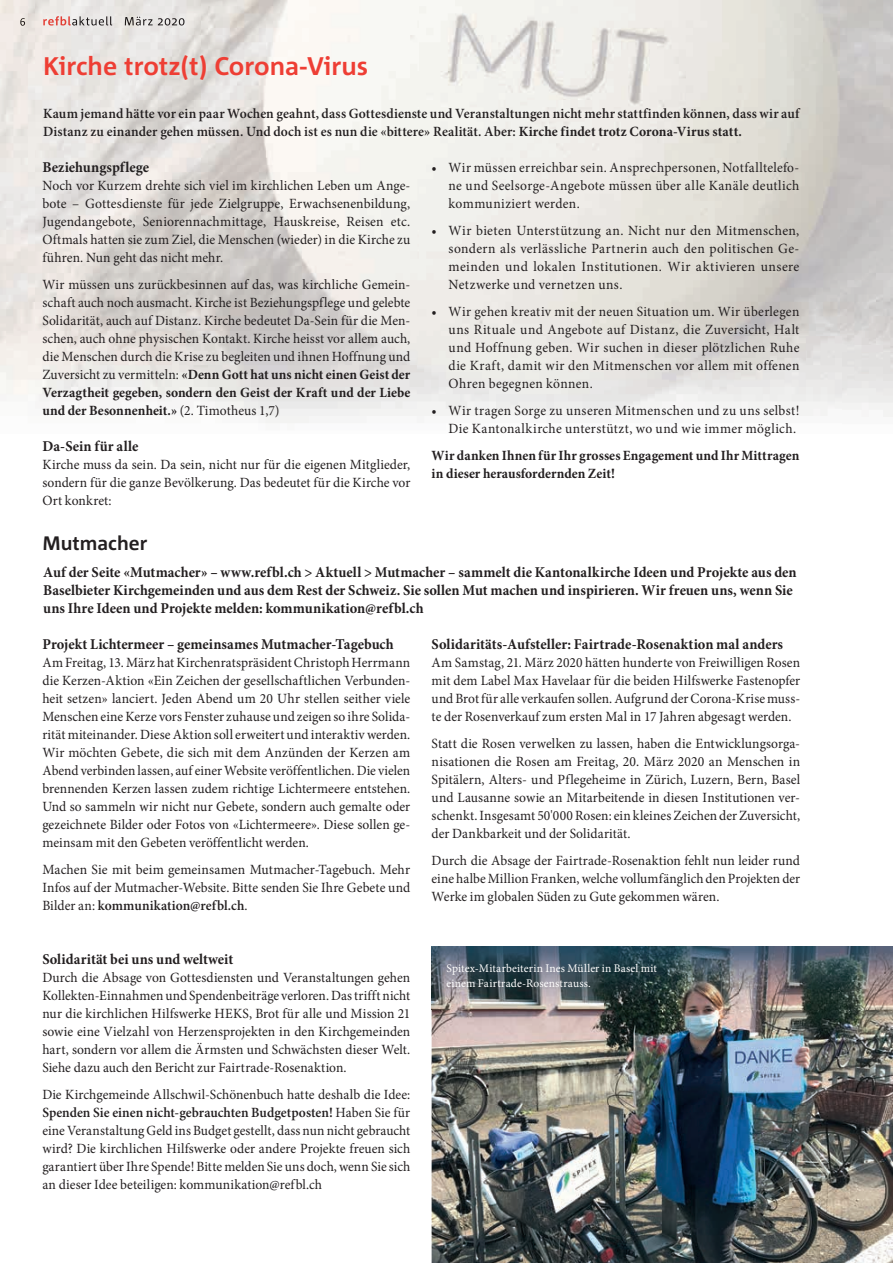
<style>
.page{position:relative;width:893px;height:1263px;background:#fff}
.page>*{position:absolute;margin:0;border:0;box-sizing:border-box;transform-origin:0 0}
.t1{font:700 25.5px "Corpid C1";color:#ee3e34}
.t2{font:700 19.5px "Corpid C1";color:#231f20}
.t3{font:700 15px/18px "Minion Pro";color:#231f20;scale:.96 1}
.t4{font:14.1px/18px "Minion Pro";letter-spacing:.01em;color:#231f20;text-align:justify;scale:.96 1}
.t5{font:600 14.1px/18px "Minion Pro";letter-spacing:.01em;color:#231f20}
.t6{font:14.1px/18px "Minion Pro";letter-spacing:.01em;color:#231f20;text-align:justify}
.t7{font:14.1px/18px "Minion Pro";letter-spacing:.03em;color:#231f20;text-align:right;scale:.96 1}
.t8{font:700 14.1px/18px "Minion Pro";letter-spacing:.005em;color:#231f20;scale:.96 1}
.t9{font:11.7px/15px "Minion Pro";letter-spacing:.015em;color:#fff}
.s1{font-weight:700}
.s2{font-weight:600}
</style>
<div class="page">
<img style="left:432px;top:1009px;width:461px;height:254px">
<img style="left:432px;top:946px;width:461px;height:63px">
<img style="left:0;top:0;width:893px;height:423px">
<img style="left:43px;top:16px;width:29px;height:10px">
<img style="left:72px;top:16px;width:112px;height:10px">
<svg style="left:20px;top:18px;width:5px;height:8px"></svg>
<h1 class="t1" style="left:43px;top:50px;width:326px">Kirche trotz(t) Corona-Virus</h1>
<p class="t5" style="left:43px;top:105px;width:758px">Kaum jemand hätte vor ein paar Wochen geahnt, dass Gottesdienste und Veranstaltungen nicht mehr stattfinden können, dass wir auf<br>Distanz zu einander gehen müssen. Und doch ist es nun die «bittere» Realität. Aber: <span class="s1">Kirche findet trotz Corona-Virus statt.</span></p>
<p class="t3" style="left:43px;top:159px;width:112px">Beziehungspflege</p>
<p class="t4" style="left:43px;top:177px;width:385px">Noch vor Kurzem drehte sich viel im kirchlichen Leben um Ange&shy;bote – Gottesdienste für jede Zielgruppe, Erwachsenenbildung, Jugendangebote, Seniorennachmittage, Hauskreise, Reisen etc.<br>Oftmals hatten sie zum Ziel, die Menschen (wieder) in die Kirche zu führen. Nun geht das nicht mehr.</p>
<p class="t4" style="left:43px;top:276px;width:385px">Wir müssen uns zurückbesinnen auf das, was kirchliche Gemein&shy;schaft auch noch ausmacht. Kirche ist Beziehungspflege und gelebte Solidarität, auch auf Distanz. Kirche bedeutet Da-Sein für die Men&shy;schen, auch ohne physischen Kontakt. Kirche heisst vor allem auch, die Menschen durch die Krise zu begleiten und ihnen Hoffnung und Zuversicht zu vermitteln: <span class="s1">«Denn Gott hat uns nicht einen Geist der Verzagtheit gegeben, sondern den Geist der Kraft und der Liebe und der Besonnenheit.»</span> (2. Timotheus 1,7)</p>
<p class="t3" style="left:43px;top:438px;width:101px">Da-Sein für alle</p>
<p class="t4" style="left:43px;top:456px;width:385px">Kirche muss da sein. Da sein, nicht nur für die eigenen Mitglieder, sondern für die ganze Bevölkerung. Das bedeutet für die Kirche vor Ort konkret:</p>
<p class="t4" style="left:449px;top:159px;width:367px;text-indent:-17px">• Wir müssen erreichbar sein. Ansprechpersonen, Notfalltelefo&shy;ne und Seelsorge-Angebote müssen über alle Kanäle deutlich kommuniziert werden.</p>
<p class="t4" style="left:449px;top:222px;width:367px;text-indent:-17px">• Wir bieten Unterstützung an. Nicht nur den Mitmenschen, sondern als verlässliche Partnerin auch den politischen Ge&shy;meinden und lokalen Institutionen. Wir aktivieren unsere Netzwerke und vernetzen uns.</p>
<p class="t4" style="left:449px;top:303px;width:367px;text-indent:-17px">• Wir gehen kreativ mit der neuen Situation um. Wir überlegen uns Rituale und Angebote auf Distanz, die Zuversicht, Halt und Hoffnung geben. Wir suchen in dieser plötzlichen Ruhe die Kraft, damit wir den Mitmenschen vor allem mit offenen Ohren begegnen können.</p>
<p class="t7" style="left:432px;top:402px;width:385px">• Wir tragen Sorge zu unseren Mitmenschen und zu uns selbst!<br>Die Kantonalkirche unterstützt, wo und wie immer möglich.</p>
<p class="t8" style="left:432px;top:447px;width:385px">Wir danken Ihnen für Ihr grosses Engagement und Ihr Mittragen in dieser herausfordernden Zeit!</p>
<h2 class="t2" style="left:42px;top:531px;width:107px">Mutmacher</h2>
<p class="t3" style="left:43px;top:564px;width:786px">Auf der Seite «Mutmacher» – www.refbl.ch &gt; Aktuell &gt; Mutmacher – sammelt die Kantonalkirche Ideen und Projekte aus den<br>Baselbieter Kirchgemeinden und aus dem Rest der Schweiz. Sie sollen Mut machen und inspirieren. Wir freuen uns, wenn Sie uns Ihre Ideen und Projekte melden: kommunikation@refbl.ch</p>
<p class="t3" style="left:42px;top:636px;width:367px">Projekt Lichtermeer – gemeinsames Mutmacher-Tagebuch</p>
<p class="t4" style="left:42px;top:654px;width:385px">Am Freitag, 13. März hat Kirchenratspräsident Christoph Herrmann die Kerzen-Aktion «Ein Zeichen der gesellschaftlichen Verbunden&shy;heit setzen» lanciert. Jeden Abend um 20 Uhr stellen seither viele Menschen eine Kerze vors Fenster zuhause und zeigen so ihre Solida&shy;rität miteinander. Diese Aktion soll erweitert und interaktiv werden.<br>Wir möchten Gebete, die sich mit dem Anzünden der Kerzen am Abend verbinden lassen, auf einer Website veröffentlichen. Die vielen brennenden Kerzen lassen zudem richtige Lichtermeere entstehen.<br>Und so sammeln wir nicht nur Gebete, sondern auch gemalte oder gezeichnete Bilder oder Fotos von «Lichtermeere». Diese sollen ge&shy;meinsam mit den Gebeten veröffentlicht werden.</p>
<p class="t6" style="left:42px;top:861px;width:369px">Machen Sie mit beim gemeinsamen Mutmacher-Tagebuch. Mehr Infos auf der Mutmacher-Website. Bitte senden Sie Ihre Gebete und Bilder an: <span class="s2">kommunikation@refbl.ch</span>.</p>
<p class="t3" style="left:42px;top:951px;width:200px">Solidarität bei uns und weltweit</p>
<p class="t4" style="left:42px;top:969px;width:385px">Durch die Absage von Gottesdiensten und Veranstaltungen gehen Kollekten-Einnahmen und Spendenbeiträge verloren. Das trifft nicht nur die kirchlichen Hilfswerke HEKS, Brot für alle und Mission 21 sowie eine Vielzahl von Herzensprojekten in den Kirchgemeinden hart, sondern vor allem die Ärmsten und Schwächsten dieser Welt.<br>Siehe dazu auch den Bericht zur Fairtrade-Rosenaktion.</p>
<p class="t4" style="left:42px;top:1086px;width:385px">Die Kirchgemeinde Allschwil-Schönenbuch hatte deshalb die Idee:<br><span class="s2">Spenden Sie einen nicht-gebrauchten Budgetposten!</span> Haben Sie für eine Veranstaltung Geld ins Budget gestellt, dass nun nicht gebraucht wird? Die kirchlichen Hilfswerke oder andere Projekte freuen sich garantiert über Ihre Spende! Bitte melden Sie uns doch, wenn Sie sich an dieser Idee beteiligen: kommunikation@refbl.ch</p>
<p class="t3" style="left:432px;top:636px;width:368px">Solidaritäts-Aufsteller: Fairtrade-Rosenaktion mal anders</p>
<p class="t4" style="left:432px;top:654px;width:385px">Am Samstag, 21. März 2020 hätten hunderte von Freiwilligen Rosen mit dem Label Max Havelaar für die beiden Hilfswerke Fastenopfer und Brot für alle verkaufen sollen. Aufgrund der Corona-Krise muss&shy;te der Rosenverkauf zum ersten Mal in 17 Jahren abgesagt werden.</p>
<p class="t4" style="left:432px;top:735px;width:385px">Statt die Rosen verwelken zu lassen, haben die Entwicklungsorga&shy;nisationen die Rosen am Freitag, 20. März 2020 an Menschen in Spitälern, Alters- und Pflegeheime in Zürich, Luzern, Bern, Basel und Lausanne sowie an Mitarbeitende in diesen Institutionen ver&shy;schenkt. Insgesamt 50'000 Rosen: ein kleines Zeichen der Zuversicht, der Dankbarkeit und der Solidarität.</p>
<p class="t4" style="left:432px;top:852px;width:385px">Durch die Absage der Fairtrade-Rosenaktion fehlt nun leider rund eine halbe Million Franken, welche vollumfänglich den Projekten der Werke im globalen Süden zu Gute gekommen wären.</p>
<p class="t9" style="left:446px;top:961px;width:212px">Spitex-Mitarbeiterin Ines Müller in Basel mit einem Fairtrade-Rosenstrauss.</p>
</div>
